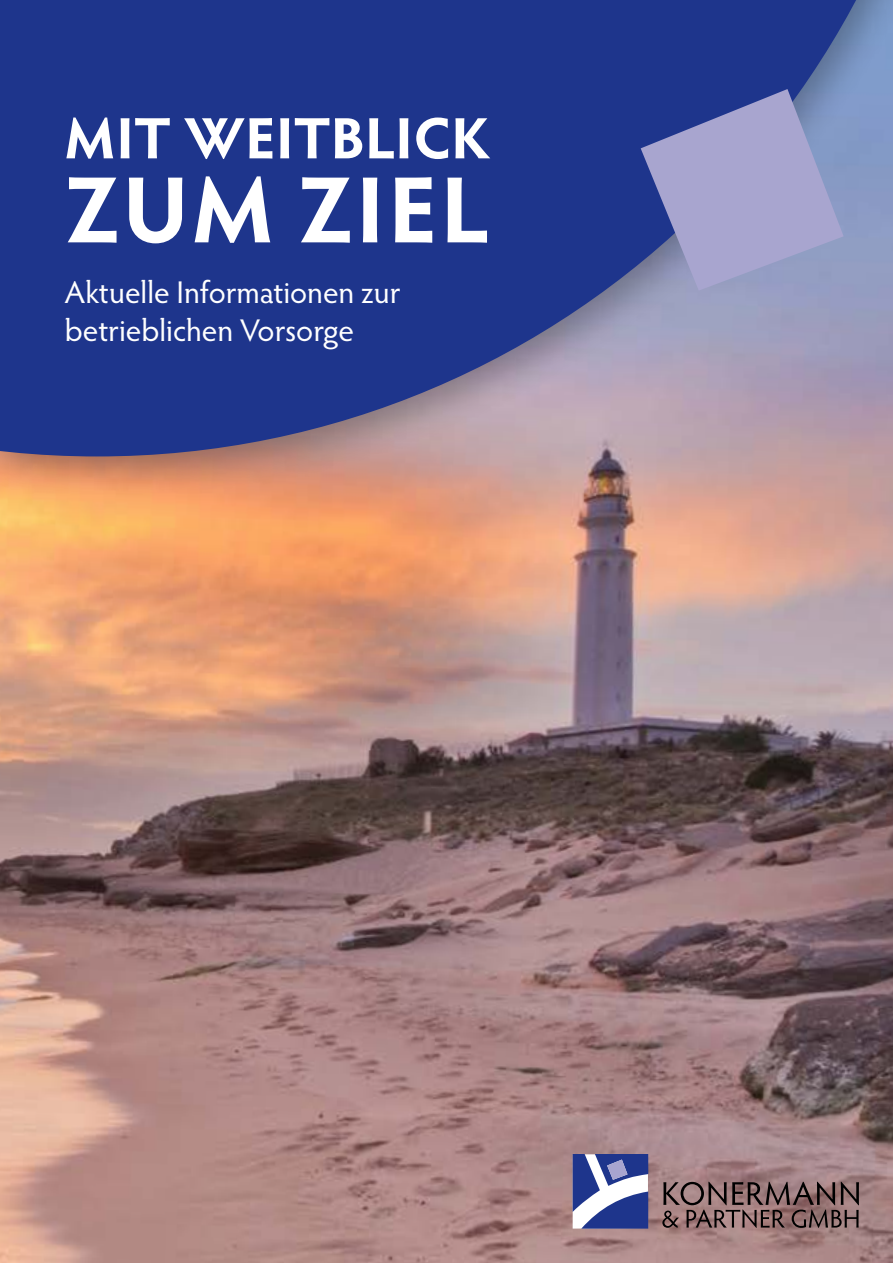
<style>
.page{position:relative;width:893px;height:1263px;background:#fff}
.page>*{position:absolute;margin:0;border:0;box-sizing:border-box;transform-origin:0 0}
.t1{font:700 94.5px "Hypatia Sans Pro";letter-spacing:.035em;color:#fff}
.t2{font:700 58.5px "Hypatia Sans Pro";color:#fff}
.t3{font:31.5px/37.8px "Hypatia Sans Pro";color:#fff}
</style>
<div class="page">
<img style="left:0;top:498px;width:893px;height:765px">
<div style="left:0;top:0;width:893px;height:498px;background:#000;opacity:.29"></div>
<svg style="left:0;top:0;width:893px;height:456px;background:#3f4e95"></svg>
<svg style="left:641px;top:89px;width:203px;height:202px;background:#8d91c1"></svg>
<svg style="left:573px;top:1154px;width:75px;height:74px"></svg>
<svg style="left:607px;top:1159px;width:20px;height:21px"></svg>
<svg style="left:662px;top:1182px;width:197px;height:46px;background:#775c5d"></svg>
<h2 class="t2" style="left:65px;top:97px;width:427px">MIT WEITBLICK</h2>
<h1 class="t1" style="left:65px;top:143px;width:426px">ZUM ZIEL</h1>
<p class="t3" style="left:65px;top:272px;width:337px">Aktuelle Informationen zur betrieblichen Vorsorge</p>
</div>
